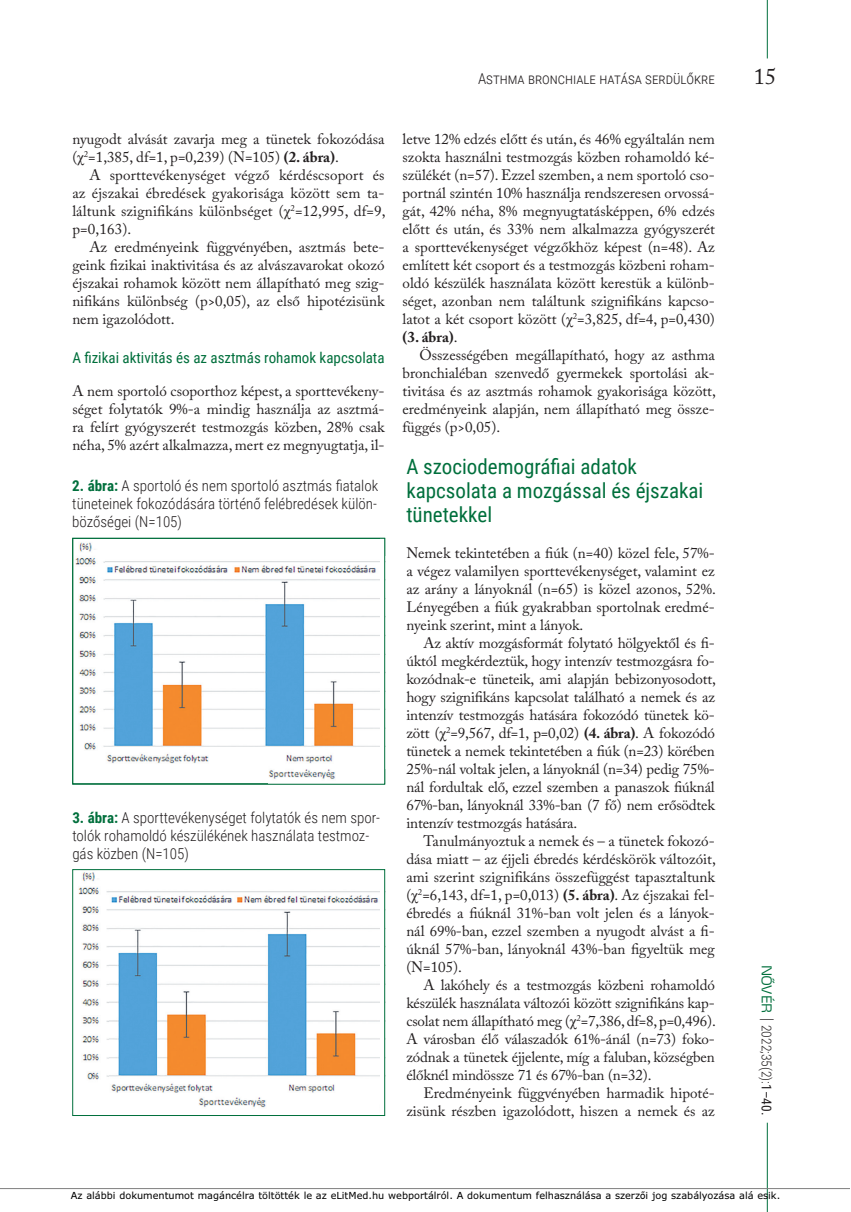
<style>
.page{position:relative;width:851px;height:1212px;background:#fff}
.page>*{position:absolute;margin:0;border:0;box-sizing:border-box;transform-origin:0 0}
.t1{font:22.5px "Adobe Caslon Pro";color:#231f20}
._1_alcím{font:21px/24px "Roboto Condensed";color:#006f3c}
.t2{font:15px/18px "Adobe Caslon Pro";color:#231f20;text-align:justify}
.Táblázat_-_cím{font:300 15px/18px "Roboto Condensed";color:#231f20;text-align:justify}
._2_alcím{font:15px "Roboto Condensed";color:#006f3c}
.t3{font:300 13.5px "Roboto Condensed";color:#231f20}
.t4{font:9.75px "TT3610 O00";color:#000}
.s1{font-family:"Times New Roman"}
.s2{font-weight:700}
.s3{font-weight:700;color:#006f3c}
.s4{font-family:"Max OT";color:#006f3c}
.s5{font-family:"Adobe Caslon Pro";font-weight:400}
.s6{font-weight:400}
.s7{font-family:"Gill";font-size:11.7px}
</style>
<div class="page">
<hr style="left:766px;top:1123px;width:1px;height:89px;background:#006f3c">
<hr style="left:766px;top:0;width:1px;height:58px;background:#006f3c">
<img style="left:75px;top:542px;width:30px;height:208px">
<img style="left:105px;top:561px;width:127px;height:203px">
<img style="left:232px;top:561px;width:148px;height:203px">
<img style="left:269px;top:769px;width:66px;height:10px">
<img style="left:78px;top:872px;width:31px;height:208px">
<img style="left:109px;top:891px;width:125px;height:202px">
<img style="left:234px;top:891px;width:146px;height:202px">
<img style="left:199px;top:1097px;width:67px;height:11px">
<div style="left:72px;top:869px;width:313px;height:247px;border:1px solid #006f3c"></div>
<div style="left:72px;top:538px;width:313px;height:246px;border:1px solid #006f3c"></div>
<hr style="left:0;top:1188px;width:849px;height:1px;background:#808080">
<p class="Táblázat_-_cím" style="left:478px;top:69px;width:238px">Asthma bronchiale hatása serdülőkre</p>
<h1 class="t1" style="left:753px;top:63px;width:24px">15</h1>
<p class="t2" style="left:72px;top:130px;width:314px">nyugodt alvását zavarja meg a tünetek fokozódása (<span class="s1">χ</span><sup>2</sup>=1,385, df=1, p=0,239) (N=105) <span class="s2">(2. ábra)</span>.</p>
<p class="t2" style="left:72px;top:166px;width:315px;text-indent:17px">A sporttevékenységet végző kérdéscsoport és az éjszakai ébredések gyakorisága között sem ta&shy;láltunk szignifikáns különbséget (<span class="s1">χ</span><sup>2</sup>=12,995, df=9, p=0,163).</p>
<p class="t2" style="left:72px;top:238px;width:314px;text-indent:17px">Az eredményeink függvényében, asztmás bete&shy;geink fizikai inaktivitása és az alvászavarokat okozó éjszakai rohamok között nem állapítható meg szig&shy;nifikáns különbség (p&gt;0,05), az első hipotézisünk nem igazolódott.</p>
<p class="_2_alcím" style="left:72px;top:347px;width:314px">A fizikai aktivitás és az asztmás rohamok kapcsolata</p>
<p class="t2" style="left:72px;top:382px;width:314px">A nem sportoló csoporthoz képest, a sporttevékeny&shy;séget folytatók 9%-a mindig használja az asztmá&shy;ra felírt gyógyszerét testmozgás közben, 28% csak néha, 5% azért alkalmazza, mert ez megnyugtatja, il-</p>
<p class="Táblázat_-_cím" style="left:72px;top:476px;width:307px"><span class="s3">2. ábra:</span> A sportoló és nem sportoló asztmás fiatalok tüneteinek fokozódására történő felébredések külön&shy;bözőségei (N=105)</p>
<p class="Táblázat_-_cím" style="left:72px;top:808px;width:309px;text-align:left"><span class="s3">3. ábra:</span> A sporttevékenységet folytatók és nem spor&shy;tolók rohamoldó készülékének használata testmoz&shy;gás közben (N=105)</p>
<p class="t2" style="left:402px;top:130px;width:314px">letve 12% edzés előtt és után, és 46% egyáltalán nem szokta használni testmozgás közben rohamoldó ké&shy;szülékét (n=57). Ezzel szemben, a nem sportoló cso&shy;portnál szintén 10% használja rendszeresen orvossá&shy;gát, 42% néha, 8% megnyugtatásképpen, 6% edzés előtt és után, és 33% nem alkalmazza gyógyszerét a sporttevékenységet végzőkhöz képest (n=48). Az említett két csoport és a testmozgás közbeni roham&shy;oldó készülék használata között kerestük a különb&shy;séget, azonban nem találtunk szignifikáns kapcso&shy;latot a két csoport között (<span class="s1">χ</span><sup>2</sup>=3,825, df=4, p=0,430) <span class="s2">(3. ábra)</span>.</p>
<p class="t2" style="left:402px;top:346px;width:315px;text-indent:17px">Összességében megállapítható, hogy az asthma bronchialéban szenvedő gyermekek sportolási ak&shy;tivitása és az asztmás rohamok gyakorisága között, eredményeink alapján, nem állapítható meg össze&shy;függés (p&gt;0,05).</p>
<p class="_1_alcím" style="left:406px;top:454px;width:298px">A szociodemográfiai adatok kapcsolata a mozgással és éjszakai tünetekkel</p>
<p class="t2" style="left:406px;top:544px;width:311px">Nemek tekintetében a fiúk (n=40) közel fele, 57%- a végez valamilyen sporttevékenységet, valamint ez az arány a lányoknál (n=65) is közel azonos, 52%.<br>Lényegében a fiúk gyakrabban sportolnak eredmé&shy;nyeink szerint, mint a lányok.</p>
<p class="t2" style="left:406px;top:634px;width:311px;text-indent:17px">Az aktív mozgásformát folytató hölgyektől és fi&shy;úktól megkérdeztük, hogy intenzív testmozgásra fo&shy;kozódnak-e tüneteik, ami alapján bebizonyosodott, hogy szignifikáns kapcsolat található a nemek és az intenzív testmozgás hatására fokozódó tünetek kö&shy;zött (<span class="s1">χ</span><sup>2</sup>=9,567, df=1, p=0,02) <span class="s2">(4. ábra)</span>. A fokozódó tünetek a nemek tekintetében a fiúk (n=23) körében 25%-nál voltak jelen, a lányoknál (n=34) pedig 75%- nál fordultak elő, ezzel szemben a panaszok fiúknál 67%-ban, lányoknál 33%-ban (7 fő) nem erősödtek intenzív testmozgás hatására.</p>
<p class="t2" style="left:406px;top:832px;width:311px;text-indent:17px">Tanulmányoztuk a nemek és – a tünetek fokozó&shy;dása miatt – az éjjeli ébredés kérdéskörök változóit, ami szerint szignifikáns összefüggést tapasztaltunk (<span class="s1">χ</span><sup>2</sup>=6,143, df=1, p=0,013) <span class="s2">(5. ábra)</span>. Az éjszakai fel&shy;ébredés a fiúknál 31%-ban volt jelen és a lányok&shy;nál 69%-ban, ezzel szemben a nyugodt alvást a fi&shy;úknál 57%-ban, lányoknál 43%-ban figyeltük meg (N=105).</p>
<p class="t2" style="left:406px;top:976px;width:311px;text-indent:17px">A lakóhely és a testmozgás közbeni rohamoldó készülék használata változói között szignifikáns kap&shy;csolat nem állapítható meg (<span class="s1">χ</span><sup>2</sup>=7,386, df=8, p=0,496).<br>A városban élő válaszadók 61%-ánál (n=73) foko&shy;zódnak a tünetek éjjelente, míg a faluban, községben élőknél mindössze 71 és 67%-ban (n=32).</p>
<p class="t2" style="left:406px;top:1084px;width:310px;text-align:right">Eredményeink függvényében harmadik hipoté&shy;zisünk részben igazolódott, hiszen a nemek és az</p>
<p class="t3" style="left:776px;top:965px;width:152px;rotate:90deg"><span class="s4">NŐVÉR</span> <span class="s5">|</span> 2022;35(2):<span class="s6">1–40.</span></p>
<p class="t4" style="left:71px;top:1192px;width:711px">Az alábbi dokumentumot magáncélra töltötték le az eLitMed.hu webportálról. A dokumentum felhasználása a szerz<span class="s7">ô</span>i jog szabályozása alá esik.</p>
</div>
